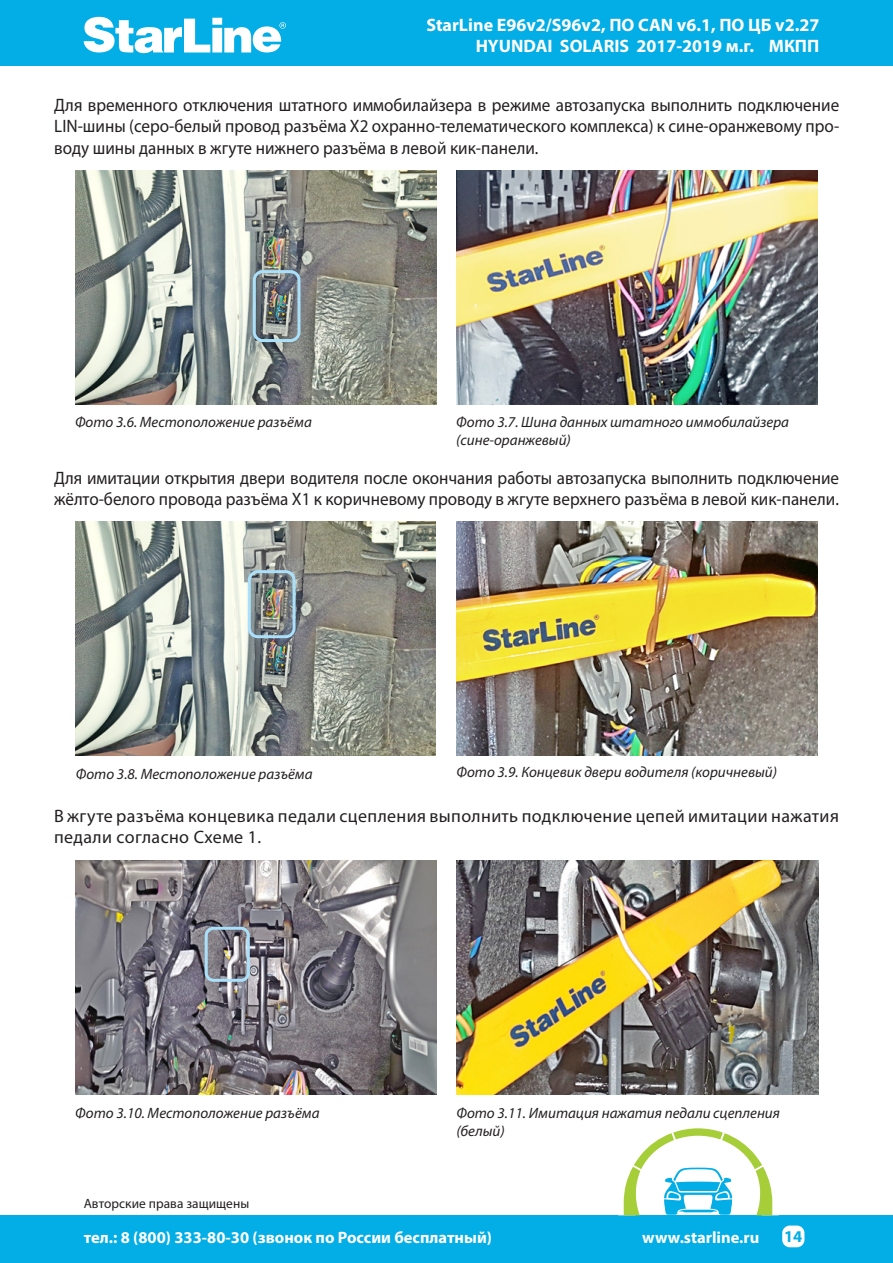
<style>
.page{position:relative;width:893px;height:1263px;background:#fff}
.page>*{position:absolute;margin:0;border:0;box-sizing:border-box;transform-origin:0 0}
.Основной_текст{font:18px/21.6px "Myriad Pro";letter-spacing:.02em;color:#231f20;text-align:justify;scale:.95 1}
.текст_таблиц_заголов{font:18px/21.6px "Myriad Pro";color:#231f20;scale:.95 1}
.Основной_текст-2{font:18px/21.6px "Myriad Pro";letter-spacing:.02em;color:#231f20}
.t1{font:700 18px/21.6px "Myriad Pro";color:#fff;text-align:right}
.t2{font:700 16.5px "Myriad Pro";color:#fff}
.t3{font:700 16.5px "Myriad Pro";color:#03ade5}
.t4{font:italic 15px/18px "Myriad Pro";color:#231f20}
.t5{font:13.5px "Myriad Pro";letter-spacing:.005em;color:#231f20}
</style>
<div class="page">
<div style="left:0;top:0;width:893px;height:65px;background:#03ade5"></div>
<svg style="left:84px;top:17px;width:202px;height:36px"></svg>
<div style="left:0;top:1215px;width:893px;height:48px;background:#03ade5"></div>
<div style="left:782px;top:1225px;width:22px;height:22px;background:#fff;border-radius:8px"></div>
<svg style="left:623px;top:1128px;width:150px;height:87px"></svg>
<img style="left:456px;top:170px;width:361px;height:234px">
<img style="left:75px;top:521px;width:361px;height:234px">
<div style="left:248px;top:570px;width:48px;height:68px;border:3px solid #aae0f9;border-radius:8px"></div>
<img style="left:76px;top:170px;width:360px;height:234px">
<div style="left:253px;top:270px;width:47px;height:72px;border:3px solid #aae0f9;border-radius:8px"></div>
<img style="left:456px;top:521px;width:362px;height:234px">
<img style="left:456px;top:861px;width:362px;height:233px">
<img style="left:75px;top:861px;width:361px;height:233px">
<div style="left:205px;top:927px;width:45px;height:55px;border:3px solid #aae0f9;border-radius:7px"></div>
<p class="t1" style="left:426px;top:13px;width:394px">StarLine E96v2/S96v2, ПО CAN v6.1, ПО ЦБ v2.27<br>HYUNDAI SOLARIS 2017-2019 м.г. MКПП</p>
<p class="Основной_текст" style="left:54px;top:93px;width:828px">Для временного отключения штатного иммобилайзера в режиме автозапуска выполнить подключение LIN-шины (серо-белый провод разъёма Х2 охранно-телематического комплекса) к сине-оранжевому про&shy;воду шины данных в жгуте нижнего разъёма в левой кик-панели.</p>
<p class="t4" style="left:75px;top:412px;width:238px">Фото 3.6. Местоположение разъёма</p>
<p class="t4" style="left:456px;top:412px;width:334px">Фото 3.7. Шина данных штатного иммобилайзера (сине-оранжевый)</p>
<p class="текст_таблиц_заголов" style="left:54px;top:467px;width:828px">Для имитации открытия двери водителя после окончания работы автозапуска выполнить подключение жёлто-белого провода разъёма Х1 к коричневому проводу в жгуте верхнего разъёма в левой кик-панели.</p>
<p class="t4" style="left:76px;top:765px;width:238px">Фото 3.8. Местоположение разъёма</p>
<p class="t4" style="left:456px;top:763px;width:322px">Фото 3.9. Концевик двери водителя (коричневый)</p>
<p class="Основной_текст-2" style="left:54px;top:804px;width:786px">В жгуте разъёма концевика педали сцепления выполнить подключение цепей имитации нажатия педали согласно Схеме 1.</p>
<p class="t4" style="left:75px;top:1104px;width:246px">Фото 3.10. Местоположение разъёма</p>
<p class="t4" style="left:456px;top:1104px;width:325px">Фото 3.11. Имитация нажатия педали сцепления (белый)</p>
<p class="t5" style="left:84px;top:1195px;width:167px">Авторские права защищены</p>
<p class="t2" style="left:84px;top:1226px;width:410px">тел.: 8 (800) 333-80-30 (звонок по России бесплатный)</p>
<p class="t2" style="left:642px;top:1226px;width:119px">www.starline.ru</p>
<p class="t3" style="left:784px;top:1226px;width:20px">14</p>
</div>
